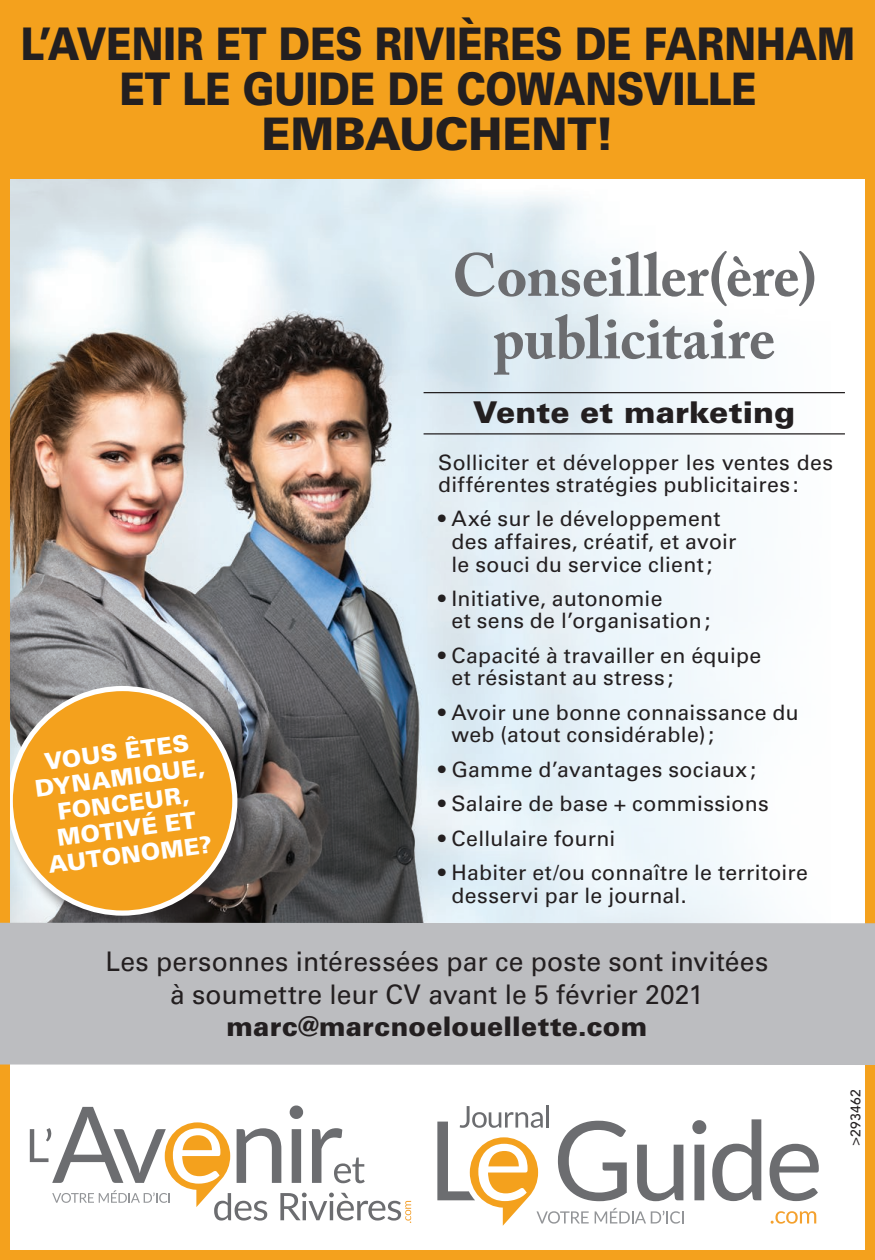
<style>
.page{position:relative;width:875px;height:1260px;background:#fff}
.page>*{position:absolute;margin:0;border:0;box-sizing:border-box;transform-origin:0 0}
.t1{font:700 60px/62.5px "Adobe Caslon Pro";letter-spacing:-.005em;color:#6c6d70;text-align:center}
.t2{font:900 45px/45px "Univers LT Std";letter-spacing:-.005em;color:#231f20;text-align:center;scale:.85 1}
.t3{font:900 30px "Univers LT Std";color:#231f20;scale:1.05 1}
.t4{font:27px/32.5px "Univers LT Std";letter-spacing:.005em;color:#231f20;text-align:center}
.t5{font:900 27px "Univers LT Std";letter-spacing:.01em;color:#231f20}
.t6{font:900 23.25px/25.8px "Univers LT Std";color:#fff;text-align:center}
.t7{font:21.25px/22.5px "Univers LT Std";letter-spacing:.015em;color:#231f20}
.t8{font:500 13.75px "Avenir LT Std";letter-spacing:.03em;color:#231f20}
</style>
<div class="page">
<img style="left:11px;top:178px;width:820px;height:745px">
<hr style="left:424px;top:392px;width:421px;height:1px;background:#231f20">
<hr style="left:424px;top:433px;width:421px;height:2px;background:#231f20">
<div style="left:1px;top:0;width:874px;height:178px;background:#f4a11d"></div>
<div style="left:7px;top:685px;width:252px;height:252px;background:#231f20;opacity:.61"></div>
<div style="left:10px;top:689px;width:225px;height:224px;background:#f4a11d;border-radius:50%"></div>
<div style="left:8px;top:686px;width:229px;height:230px;border:5px solid #fff;border-radius:50%"></div>
<svg style="left:30px;top:1106px;width:381px;height:117px"></svg>
<hr style="left:546px;top:1105px;width:2px;height:23px;background:#6c6d70">
<svg style="left:692px;top:1120px;width:14px;height:80px"></svg>
<svg style="left:712px;top:1119px;width:49px;height:82px"></svg>
<svg style="left:770px;top:1144px;width:49px;height:57px"></svg>
<svg style="left:437px;top:1106px;width:246px;height:120px"></svg>
<svg style="left:771px;top:1211px;width:45px;height:13px"></svg>
<div style="left:0;top:0;width:875px;height:1260px;border:10px solid #f4a11d"></div>
<div style="left:0;top:923px;width:875px;height:142px;background:#bcbdc0"></div>
<h2 class="t2" style="left:21px;top:21px;width:983px">L’AVENIR ET DES RIVIÈRES DE FARNHAM<br>ET LE GUIDE DE COWANSVILLE<br>EMBAUCHENT!</h2>
<p class="t6" style="left:30px;top:750px;width:173px;rotate:-7deg">VOUS ÊTES<br>DYNAMIQUE,<br>FONCEUR,<br>MOTIVÉ ET<br>AUTONOME?</p>
<h1 class="t1" style="left:452px;top:244px;width:366px">Conseiller(ère) publicitaire</h1>
<h3 class="t3" style="left:473px;top:394px;width:308px">Vente et marketing</h3>
<p class="t7" style="left:438px;top:451px;width:397px">Solliciter et développer les ventes des différentes stratégies publicitaires:</p>
<p class="t7" style="left:451px;top:508px;width:287px;text-indent:-13px">• Axé sur le développement des affaires, créatif, et avoir le souci du service client;</p>
<p class="t7" style="left:451px;top:587px;width:260px;text-indent:-13px">• Initiative, autonomie<br>et sens de l’organisation;</p>
<p class="t7" style="left:451px;top:644px;width:311px;text-indent:-13px">• Capacité à travailler en équipe et résistant au stress;</p>
<p class="t7" style="left:451px;top:701px;width:349px;text-indent:-13px">• Avoir une bonne connaissance du web (atout considérable);</p>
<p class="t7" style="left:438px;top:758px;width:319px">• Gamme d’avantages sociaux;</p>
<p class="t7" style="left:438px;top:793px;width:332px">• Salaire de base + commissions</p>
<p class="t7" style="left:438px;top:827px;width:179px">• Cellulaire fourni</p>
<p class="t7" style="left:451px;top:861px;width:358px;text-indent:-13px">• Habiter et/ou connaître le territoire desservi par le journal.</p>
<p class="t4" style="left:105px;top:946px;width:664px">Les personnes intéressées par ce poste sont invitées à soumettre leur CV avant le 5 février 2021</p>
<p class="t5" style="left:227px;top:1009px;width:422px">marc@marcnoelouellette.com</p>
<p class="t8" style="left:848px;top:1146px;width:58px;rotate:-90deg">&gt;293462</p>
</div>
